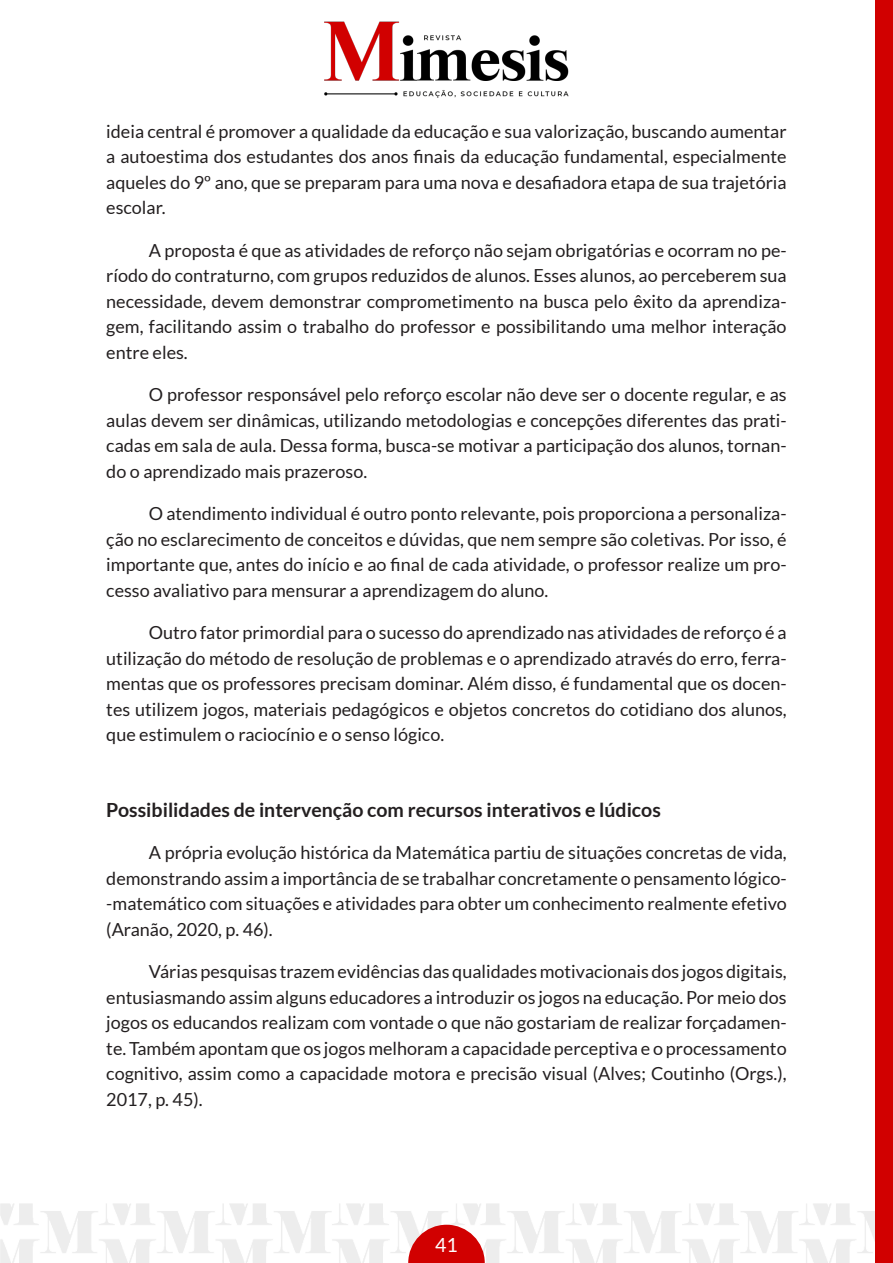
<style>
.page{position:relative;width:893px;height:1263px;background:#fff}
.page>*{position:absolute;margin:0;border:0;box-sizing:border-box;transform-origin:0 0}
.TÍTULO{font:700 19.5px "Lato";color:#231f20}
.t1{font:19.5px "Lato";color:#fff}
.CORPO_DO_TEXTO{font:18px/25.5px "Lato";color:#231f20;text-align:justify}
</style>
<div class="page">
<img style="left:0;top:1203px;width:876px;height:60px">
<svg style="left:408px;top:1225px;width:77px;height:38px;background:#d93535"></svg>
<div style="left:876px;top:0;width:17px;height:1263px;background:#d10000"></div>
<img style="left:324px;top:21px;width:245px;height:77px">
<p class="CORPO_DO_TEXTO" style="left:106px;top:118px;width:682px">ideia central é promover a qualidade da educação e sua valorização, buscando aumentar a autoestima dos estudantes dos anos finais da educação fundamental, especialmente aqueles do 9º ano, que se preparam para uma nova e desafiadora etapa de sua trajetória escolar.</p>
<p class="CORPO_DO_TEXTO" style="left:106px;top:237px;width:682px;text-indent:43px">A proposta é que as atividades de reforço não sejam obrigatórias e ocorram no pe&shy;ríodo do contraturno, com grupos reduzidos de alunos. Esses alunos, ao perceberem sua necessidade, devem demonstrar comprometimento na busca pelo êxito da aprendiza&shy;gem, facilitando assim o trabalho do professor e possibilitando uma melhor interação entre eles.</p>
<p class="CORPO_DO_TEXTO" style="left:106px;top:382px;width:682px;text-indent:43px">O professor responsável pelo reforço escolar não deve ser o docente regular, e as aulas devem ser dinâmicas, utilizando metodologias e concepções diferentes das prati&shy;cadas em sala de aula. Dessa forma, busca-se motivar a participação dos alunos, tornan&shy;do o aprendizado mais prazeroso.</p>
<p class="CORPO_DO_TEXTO" style="left:106px;top:501px;width:682px;text-indent:43px">O atendimento individual é outro ponto relevante, pois proporciona a personaliza&shy;ção no esclarecimento de conceitos e dúvidas, que nem sempre são coletivas. Por isso, é importante que, antes do início e ao final de cada atividade, o professor realize um pro&shy;cesso avaliativo para mensurar a aprendizagem do aluno.</p>
<p class="CORPO_DO_TEXTO" style="left:106px;top:620px;width:682px;text-indent:43px">Outro fator primordial para o sucesso do aprendizado nas atividades de reforço é a utilização do método de resolução de problemas e o aprendizado através do erro, ferra&shy;mentas que os professores precisam dominar. Além disso, é fundamental que os docen&shy;tes utilizem jogos, materiais pedagógicos e objetos concretos do cotidiano dos alunos, que estimulem o raciocínio e o senso lógico.</p>
<p class="TÍTULO" style="left:106px;top:798px;width:556px">Possibilidades de intervenção com recursos interativos e lúdicos</p>
<p class="CORPO_DO_TEXTO" style="left:106px;top:840px;width:682px;text-indent:43px">A própria evolução histórica da Matemática partiu de situações concretas de vida, demonstrando assim a importância de se trabalhar concretamente o pensamento lógico--matemático com situações e atividades para obter um conhecimento realmente efetivo (Aranão, 2020, p. 46).</p>
<p class="CORPO_DO_TEXTO" style="left:106px;top:959px;width:682px;text-indent:43px">Várias pesquisas trazem evidências das qualidades motivacionais dos jogos digitais, entusiasmando assim alguns educadores a introduzir os jogos na educação. Por meio dos jogos os educandos realizam com vontade o que não gostariam de realizar forçadamen&shy;te. Também apontam que os jogos melhoram a capacidade perceptiva e o processamento cognitivo, assim como a capacidade motora e precisão visual (Alves; Coutinho (Orgs.), 2017, p. 45).</p>
<p class="t1" style="left:435px;top:1234px;width:24px">41</p>
</div>
